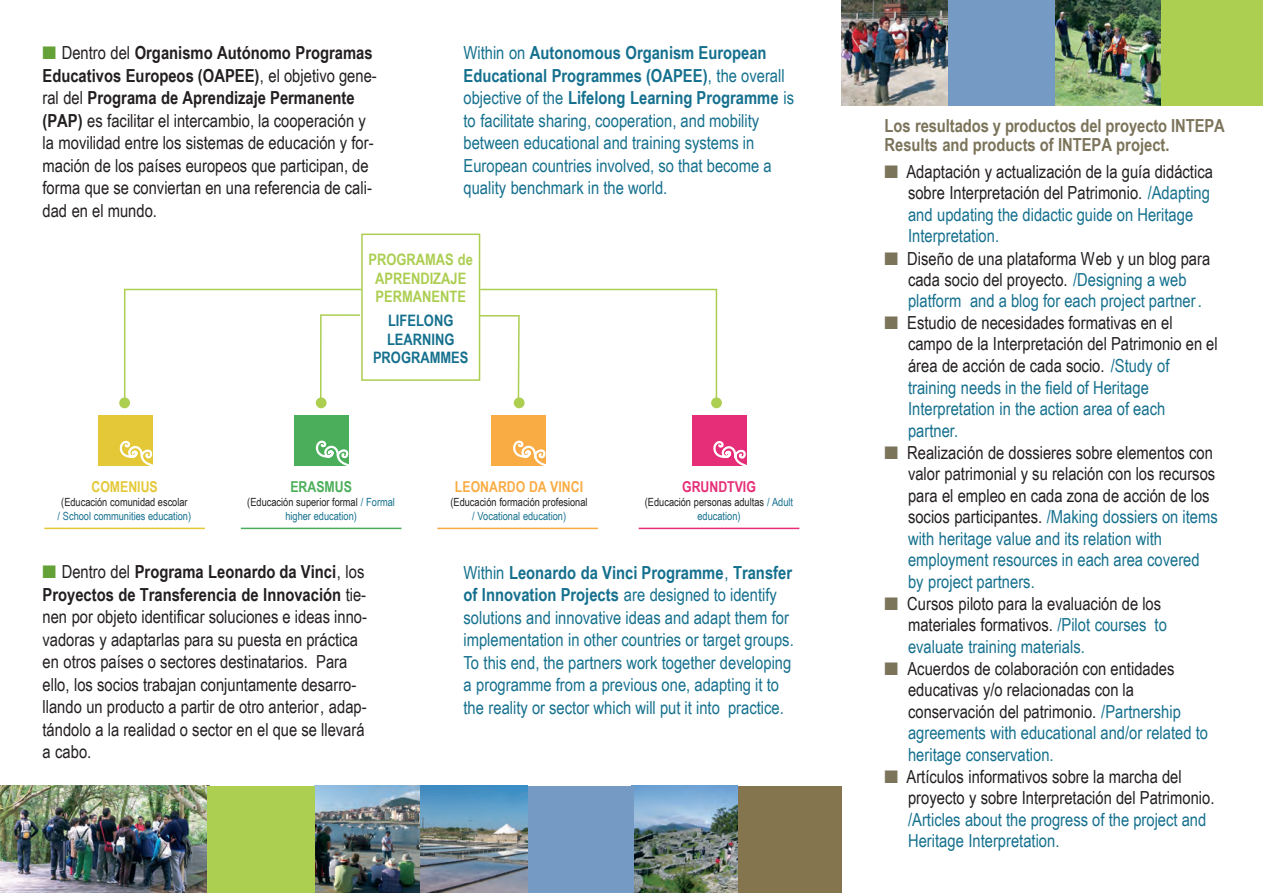
<style>
.page{position:relative;width:1263px;height:893px;background:#fff}
.page>*{position:absolute;margin:0;border:0;box-sizing:border-box;transform-origin:0 0}
.t1{font:18px/21.5px "Arial Narrow";color:#231f20}
.t2{font:18px/22.5px "Arial Narrow";color:#15708e}
.t3{font:700 18px "Arial Narrow";letter-spacing:-.005em;color:#7b745a}
.t4{font:700 15.75px/18.9px "Arial Narrow";color:#acce51;text-align:center}
.t5{font:700 15.75px/18.9px "Arial Narrow";color:#15708e;text-align:center}
.t6{font:700 15px "Arial Narrow";color:#faac44}
.t7{font:700 15px "Arial Narrow";color:#e62d78}
.t8{font:700 15px "Arial Narrow";color:#e4c837}
.t9{font:700 15px "Arial Narrow";color:#4bae5a}
.t10{font:11.25px/13.5px "Arial Narrow";color:#231f20;text-align:center}
.t11{font:11.25px "Arial Narrow";color:#15708e}
.s1{color:#64a136}
.s2{font-weight:700}
.s3{color:#15708e}
.s4{color:#7b745a}
</style>
<div class="page">
<img style="left:315px;top:786px;width:106px;height:107px">
<div style="left:737px;top:786px;width:105px;height:107px;background:#84754f"></div>
<img style="left:634px;top:786px;width:103px;height:107px">
<div style="left:527px;top:786px;width:107px;height:107px;background:#759bc4"></div>
<img style="left:0;top:786px;width:207px;height:107px">
<div style="left:1160px;top:0;width:103px;height:106px;background:#acce51"></div>
<img style="left:842px;top:0;width:106px;height:106px">
<img style="left:1054px;top:0;width:107px;height:106px">
<div style="left:948px;top:0;width:106px;height:106px;background:#759bc4"></div>
<img style="left:421px;top:786px;width:106px;height:107px">
<div style="left:361px;top:234px;width:119px;height:147px;border:2px solid #acce51"></div>
<div style="left:99px;top:415px;width:54px;height:51px;background:#e4c837"></div>
<svg style="left:119px;top:440px;width:34px;height:26px"></svg>
<div style="left:295px;top:415px;width:54px;height:50px;background:#4bae5a"></div>
<svg style="left:314px;top:440px;width:35px;height:26px"></svg>
<div style="left:492px;top:415px;width:54px;height:50px;background:#faac44"></div>
<svg style="left:511px;top:440px;width:35px;height:26px"></svg>
<div style="left:692px;top:415px;width:54px;height:51px;background:#e62d78"></div>
<svg style="left:713px;top:438px;width:34px;height:28px"></svg>
<hr style="left:437px;top:528px;width:161px;height:1px;background:#faac44">
<svg style="left:124px;top:288px;width:594px;height:112px"></svg>
<div style="left:119px;top:397px;width:11px;height:11px;background:#acce51;border-radius:50%"></div>
<div style="left:711px;top:397px;width:11px;height:11px;background:#acce51;border-radius:50%"></div>
<div style="left:514px;top:397px;width:10px;height:11px;background:#acce51;border-radius:50%"></div>
<div style="left:316px;top:397px;width:11px;height:11px;background:#acce51;border-radius:50%"></div>
<hr style="left:639px;top:528px;width:160px;height:1px;background:#e62d78">
<hr style="left:241px;top:528px;width:160px;height:1px;background:#4bae5a">
<hr style="left:44px;top:528px;width:161px;height:1px;background:#e4c837">
<div style="left:207px;top:786px;width:108px;height:107px;background:#acce51"></div>
<p class="t1" style="left:43px;top:41px;width:336px;line-height:22.5px"><span class="s1">■</span> Dentro del <span class="s2">Organismo Autónomo Programas Educativos Europeos (OAPEE)</span>, el objetivo gene&shy;ral del <span class="s2">Programa de Aprendizaje Permanente (PAP)</span> es facilitar el intercambio, la cooperación y la movilidad entre los sistemas de educación y for&shy;mación de los países europeos que participan, de forma que se conviertan en una referencia de cali&shy;dad en el mundo.</p>
<p class="t2" style="left:463px;top:41px;width:332px">Within on <span class="s2">Autonomous Organism European Educational Programmes (OAPEE)</span>, the overall objective of the <span class="s2">Lifelong Learning Programme</span> is to facilitate sharing, cooperation, and mobility between educational and training systems in European countries involved, so that become a quality benchmark in the world.</p>
<p class="t8" style="left:91px;top:475px;width:68px">COMENIUS</p>
<p class="t10" style="left:61px;top:495px;width:128px">(Educación comunidad escolar</p>
<p class="t11" style="left:58px;top:507px;width:135px">/ School communities education)</p>
<p class="t4" style="left:368px;top:249px;width:106px">PROGRAMAS de<br>APRENDIZAJE<br>PERMANENTE</p>
<p class="t5" style="left:373px;top:310px;width:97px">LIFELONG<br>LEARNING<br>PROGRAMMES</p>
<p class="t9" style="left:290px;top:475px;width:63px">ERASMUS</p>
<p class="t10" style="left:247px;top:495px;width:149px">(Educación superior formal <span class="s3">/ Formal higher education)</span></p>
<p class="t6" style="left:455px;top:475px;width:130px">LEONARDO DA VINCI</p>
<p class="t10" style="left:450px;top:495px;width:139px">(Educación formación profesional</p>
<p class="t11" style="left:472px;top:507px;width:95px">/ Vocational education)</p>
<p class="t7" style="left:682px;top:475px;width:75px">GRUNDTVIG</p>
<p class="t10" style="left:645px;top:495px;width:150px">(Educación personas adultas <span class="s3">/ Adult education)</span></p>
<p class="t1" style="left:43px;top:560px;width:326px;line-height:22.5px"><span class="s1">■</span> Dentro del <span class="s2">Programa Leonardo da Vinci</span>, los <span class="s2">Proyectos de Transferencia de Innovación</span> tie&shy;nen por objeto identificar soluciones e ideas inno&shy;vadoras y adaptarlas para su puesta en práctica en otros países o sectores destinatarios. Para ello, los socios trabajan conjuntamente desarro&shy;llando un producto a partir de otro anterior, adap&shy;tándolo a la realidad o sector en el que se llevará a cabo.</p>
<p class="t2" style="left:463px;top:560px;width:332px">Within <span class="s2">Leonardo da Vinci Programme</span>, <span class="s2">Transfer of Innovation Projects</span> are designed to identify solutions and innovative ideas and adapt them for implementation in other countries or target groups.<br>To this end, the partners work together developing a programme from a previous one, adapting it to the reality or sector which will put it into practice.</p>
<p class="t3" style="left:884px;top:112px;width:342px">Los resultados y productos del proyecto INTEPA</p>
<p class="t3" style="left:884px;top:131px;width:287px">Results and products of INTEPA project.</p>
<p class="t1" style="left:908px;top:160px;width:306px;text-indent:-24px"><span class="s4">■</span> Adaptación y actualización de la guía didáctica sobre Interpretación del Patrimonio. <span class="s3">/Adapting and updating the didactic guide on Heritage Interpretation.</span></p>
<p class="t1" style="left:908px;top:247px;width:304px;text-indent:-24px"><span class="s4">■</span> Diseño de una plataforma Web y un blog para cada socio del proyecto. <span class="s3">/Designing a web platform and a blog for each project partner.</span></p>
<p class="t1" style="left:908px;top:312px;width:311px;text-indent:-24px"><span class="s4">■</span> Estudio de necesidades formativas en el campo de la Interpretación del Patrimonio en el área de acción de cada socio. <span class="s3">/Study of training needs in the field of Heritage Interpretation in the action area of each partner.</span></p>
<p class="t1" style="left:908px;top:441px;width:311px;text-indent:-24px"><span class="s4">■</span> Realización de dossieres sobre elementos con valor patrimonial y su relación con los recursos para el empleo en cada zona de acción de los socios participantes. <span class="s3">/Making dossiers on items with heritage value and its relation with employment resources in each area covered by project partners.</span></p>
<p class="t1" style="left:908px;top:592px;width:260px;text-indent:-24px"><span class="s4">■</span> Cursos piloto para la evaluación de los materiales formativos. <span class="s3">/Pilot courses to evaluate training materials.</span></p>
<p class="t1" style="left:908px;top:657px;width:301px;text-indent:-24px"><span class="s4">■</span> Acuerdos de colaboración con entidades educativas y/o relacionadas con la conservación del patrimonio. <span class="s3">/Partnership agreements with educational and/or related to heritage conservation.</span></p>
<p class="t1" style="left:908px;top:765px;width:308px;line-height:21px;text-indent:-24px"><span class="s4">■</span> Artículos informativos sobre la marcha del proyecto y sobre Interpretación del Patrimonio.</p>
<p class="t2" style="left:908px;top:808px;width:300px;line-height:21.6px">/Articles about the progress of the project and<br>Heritage Interpretation.</p>
</div>
